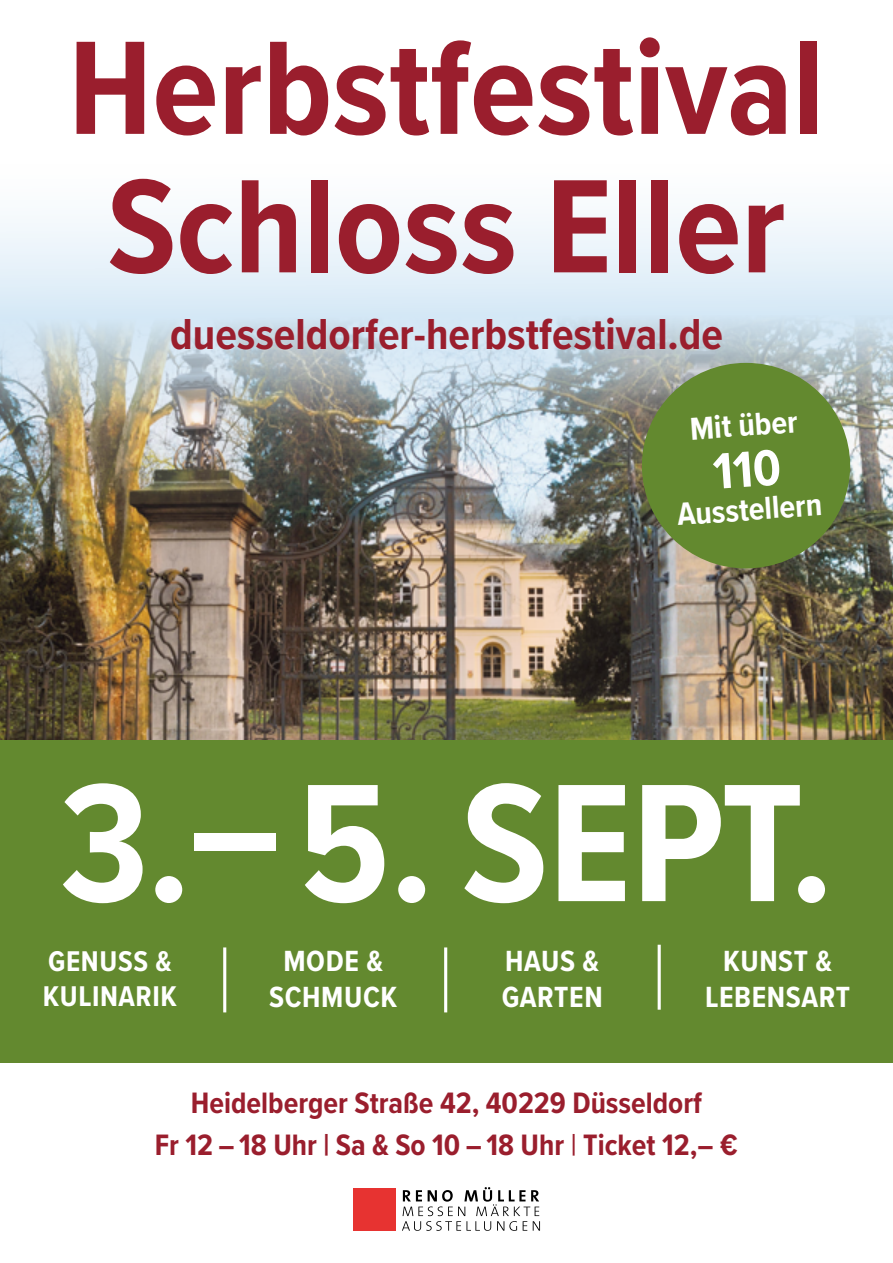
<style>
.page{position:relative;width:893px;height:1263px;background:#fff}
.page>*{position:absolute;margin:0;border:0;box-sizing:border-box;transform-origin:0 0}
.t1{font:700 174px "Proxima Nova Cond";color:#fff}
.t2{font:700 138px/138.4px "Proxima Nova Cond";color:#9a1e2d}
.t3{font:700 45px "Proxima Nova Cond";color:#9a1e2d}
.t4{font:700 33px "Proxima Nova Cond";color:#fff}
.t5{font:700 30.6px "Proxima Nova Cond";color:#9a1e2d}
.t6{font:700 30.3px/36.3px "Proxima Nova Cond";letter-spacing:.02em;color:#fff;text-align:center}
.t7{font:700 29.55px/35.5px "Proxima Nova Cond";letter-spacing:.02em;color:#fff}
.s1{font-weight:500}
</style>
<div class="page">
<img style="left:0;top:529px;width:893px;height:211px">
<img style="left:0;top:215px;width:893px;height:314px">
<div style="left:0;top:740px;width:893px;height:322px;background:#63892f"></div>
<div style="left:353px;top:1188px;width:42px;height:43px;background:#e73331"></div>
<svg style="left:402px;top:1187px;width:138px;height:44px"></svg>
<hr style="left:444px;top:947px;width:3px;height:65px;background:#fff">
<hr style="left:223px;top:947px;width:3px;height:65px;background:#fff">
<hr style="left:658px;top:945px;width:3px;height:65px;background:#fff">
<div style="left:642px;top:363px;width:208px;height:205px;background:#63892f;border-radius:50%"></div>
<h2 class="t2" style="left:68px;top:16px;width:758px">Herbstfestival<br>Schloss Eller</h2>
<h3 class="t3" style="left:170px;top:301px;width:554px">duesseldorfer-herbstfestival.de</h3>
<p class="t4" style="left:688px;top:404px;width:109px;rotate:-4deg">Mit über</p>
<p class="t4" style="left:676px;top:490px;width:147px;rotate:-4deg">Ausstellern</p>
<h1 class="t1" style="left:59px;top:715px;width:776px">3.–5. SEPT.</h1>
<p class="t7" style="left:43px;top:942px;width:136px">GENUSS &amp;<br>KULINARIK</p>
<p class="t6" style="left:705px;top:942px;width:147px">KUNST &amp;<br>LEBENSART</p>
<p class="t6" style="left:269px;top:942px;width:130px">MODE &amp;<br>SCHMUCK</p>
<p class="t6" style="left:502px;top:942px;width:103px;text-align:left">HAUS &amp;<br>GARTEN</p>
<p class="t5" style="left:191px;top:1080px;width:512px">Heidelberger Straße 42, 40229 Düsseldorf</p>
<p class="t5" style="left:155px;top:1122px;width:584px">Fr 12 – 18 Uhr | Sa &amp; So 10 – 18 Uhr <span class="s1">|</span> Ticket 12,– €</p>
</div>
